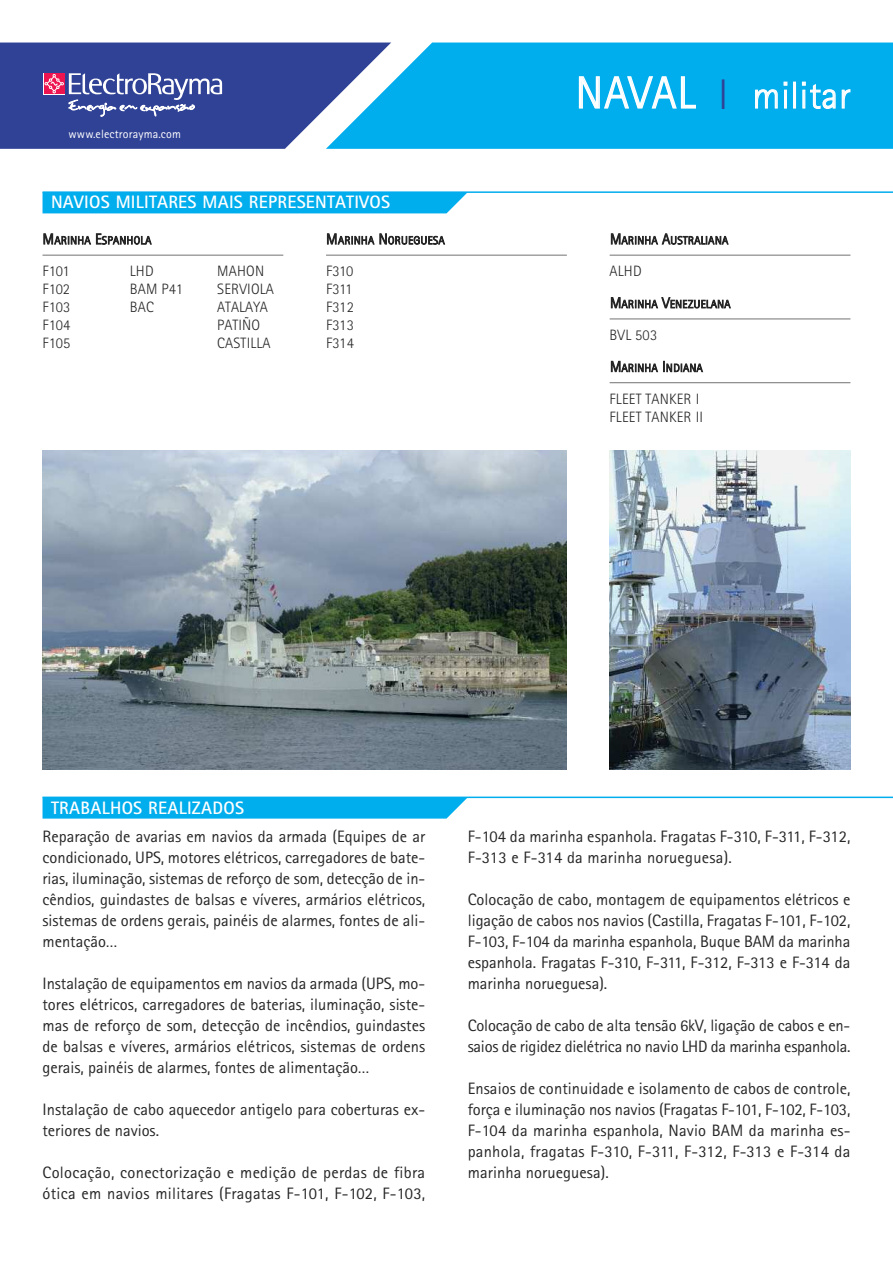
<style>
.page{position:relative;width:893px;height:1263px;background:#fff}
.page>*{position:absolute;margin:0;border:0;box-sizing:border-box;transform-origin:0 0}
.t1{font:300 37.5px "Rotis Sans Serif";letter-spacing:.025em;color:#fff}
.t2{font:700 18px "Rotis Sans Serif";letter-spacing:.015em;color:#fff}
.t3{font:16.5px/21px "Rotis Sans Serif";color:#272627;text-align:justify}
.t4{font:300 15px/18px "Rotis Sans Serif";letter-spacing:.015em;color:#272627}
.t5{font:12px "Rotis Sans Serif";letter-spacing:.01em;color:#fff}
.t6{font:300 11.25px "Rotis Sans Serif";letter-spacing:.03em;color:#272627}
.s1{font-size:15px}
.s2{font-size:45px}
.s3{font-size:42.9px;color:#304296}
</style>
<div class="page">
<div style="left:391px;top:43px;width:502px;height:106px;background:#00aded"></div>
<svg style="left:0;top:43px;width:391px;height:106px;background:#4b60a7"></svg>
<hr style="left:43px;top:191px;width:850px;height:2px;background:#00aded">
<div style="left:43px;top:192px;width:425px;height:21px;background:#00aded"></div>
<hr style="left:43px;top:255px;width:240px;height:1px;background:#737272">
<hr style="left:326px;top:255px;width:241px;height:1px;background:#737272">
<hr style="left:610px;top:255px;width:240px;height:1px;background:#737272">
<hr style="left:610px;top:319px;width:240px;height:1px;background:#737272">
<hr style="left:610px;top:382px;width:240px;height:1px;background:#737272">
<hr style="left:43px;top:796px;width:850px;height:2px;background:#00aded">
<svg style="left:43px;top:798px;width:425px;height:21px;background:#0bb0ed"></svg>
<img style="left:43px;top:451px;width:524px;height:319px">
<img style="left:609px;top:451px;width:241px;height:319px">
<p class="t5" style="left:69px;top:130px;width:114px">www.electrorayma.com</p>
<p class="t2" style="left:51px;top:196px;width:341px">NAVIOS MILITARES MAIS REPRESENTATIVOS</p>
<p class="t6" style="left:43px;top:236px;width:110px"><span class="s1">M</span>ARINHA <span class="s1">E</span>SPANHOLA</p>
<p class="t4" style="left:43px;top:264px;width:29px;text-align:justify">F101<br>F102<br>F103<br>F104<br>F105</p>
<p class="t4" style="left:130px;top:264px;width:55px">LHD<br>BAM P41<br>BAC</p>
<p class="t4" style="left:217px;top:264px;width:58px">MAHON<br>SERVIOLA<br>ATALAYA<br>PATIÑO<br>CASTILLA</p>
<p class="t6" style="left:326px;top:236px;width:120px"><span class="s1">M</span>ARINHA <span class="s1">N</span>ORUEGUESA</p>
<p class="t4" style="left:326px;top:264px;width:29px;text-align:justify">F310<br>F311<br>F312<br>F313<br>F314</p>
<h1 class="t1" style="left:576px;top:82px;width:277px"><span class="s2">NAVAL</span> <span class="s3">I</span> militar</h1>
<p class="t6" style="left:610px;top:236px;width:120px"><span class="s1">M</span>ARINHA <span class="s1">A</span>USTRALIANA</p>
<p class="t4" style="left:610px;top:264px;width:34px">ALHD</p>
<p class="t6" style="left:610px;top:300px;width:122px"><span class="s1">M</span>ARINHA <span class="s1">V</span>ENEZUELANA</p>
<p class="t4" style="left:610px;top:327px;width:49px">BVL 503</p>
<p class="t6" style="left:610px;top:364px;width:94px"><span class="s1">M</span>ARINHA <span class="s1">I</span>NDIANA</p>
<p class="t4" style="left:610px;top:391px;width:95px">FLEET TANKER I<br>FLEET TANKER II</p>
<p class="t2" style="left:51px;top:802px;width:195px">TRABALHOS REALIZADOS</p>
<p class="t3" style="left:43px;top:827px;width:384px">Reparação de avarias em navios da armada (Equipes de ar condicionado, UPS, motores elétricos, carregadores de bate&shy;rias, iluminação, sistemas de reforço de som, detecção de in&shy;cêndios, guindastes de balsas e víveres, armários elétricos, sistemas de ordens gerais, painéis de alarmes, fontes de ali&shy;mentação…</p>
<p class="t3" style="left:43px;top:974px;width:384px">Instalação de equipamentos em navios da armada (UPS, mo&shy;tores elétricos, carregadores de baterias, iluminação, siste&shy;mas de reforço de som, detecção de incêndios, guindastes de balsas e víveres, armários elétricos, sistemas de ordens gerais, painéis de alarmes, fontes de alimentação…</p>
<p class="t3" style="left:43px;top:1101px;width:384px">Instalação de cabo aquecedor antigelo para coberturas ex&shy;teriores de navios.</p>
<p class="t3" style="left:43px;top:1164px;width:384px">Colocação, conectorização e medição de perdas de fibra ótica em navios militares (Fragatas F-101, F-102, F-103,</p>
<p class="t3" style="left:468px;top:827px;width:384px">F-104 da marinha espanhola. Fragatas F-310, F-311, F-312,<br>F-313 e F-314 da marinha norueguesa).</p>
<p class="t3" style="left:468px;top:890px;width:384px">Colocação de cabo, montagem de equipamentos elétricos e ligação de cabos nos navios (Castilla, Fragatas F-101, F-102, F-103, F-104 da marinha espanhola, Buque BAM da marinha espanhola. Fragatas F-310, F-311, F-312, F-313 e F-314 da marinha norueguesa).</p>
<p class="t3" style="left:468px;top:1016px;width:384px">Colocação de cabo de alta tensão 6kV, ligação de cabos e en&shy;saios de rigidez dielétrica no navio LHD da marinha espanhola.</p>
<p class="t3" style="left:468px;top:1080px;width:384px">Ensaios de continuidade e isolamento de cabos de controle, força e iluminação nos navios (Fragatas F-101, F-102, F-103, F-104 da marinha espanhola, Navio BAM da marinha es&shy;panhola, fragatas F-310, F-311, F-312, F-313 e F-314 da marinha norueguesa).</p>
</div>
